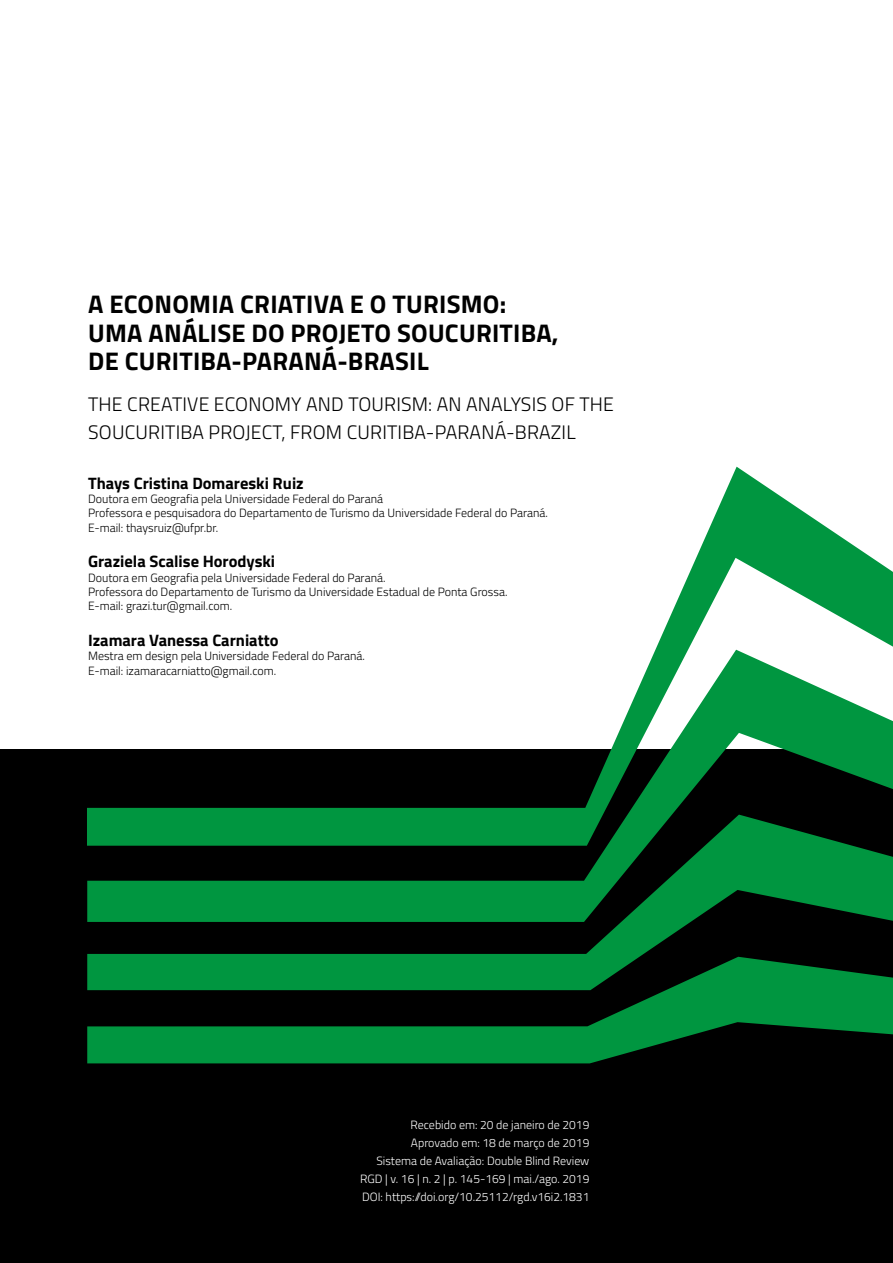
<style>
.page{position:relative;width:893px;height:1263px;background:#fff}
.page>*{position:absolute;margin:0;border:0;box-sizing:border-box;transform-origin:0 0}
.t1{font:700 25.5px/28.5px "Titillium Web";letter-spacing:.01em;color:#000}
.t2{font:300 19.5px/28.5px "Titillium Web";letter-spacing:.01em;color:#000}
.t3{font:700 16.5px "Titillium Web";color:#000}
.t4{font:300 12px "Titillium Web";color:#000}
.t5{font:300 12px/18px "Titillium Web";color:#fff;text-align:right}
</style>
<div class="page">
<div style="left:0;top:749px;width:893px;height:514px;background:#000"></div>
<svg style="left:655px;top:467px;width:238px;height:183px"></svg>
<svg style="left:87px;top:650px;width:806px;height:165px"></svg>
<svg style="left:87px;top:815px;width:806px;height:142px;fill:#009640"></svg>
<svg style="left:87px;top:957px;width:806px;height:106px;fill:#009640"></svg>
<p class="t1" style="left:88px;top:289px;width:472px">A ECONOMIA CRIATIVA E O TURISMO:<br>UMA ANÁLISE DO PROJETO SOUCURITIBA,<br>DE CURITIBA-PARANÁ-BRASIL</p>
<p class="t2" style="left:88px;top:388px;width:527px">THE CREATIVE ECONOMY AND TOURISM: AN ANALYSIS OF THE<br>SOUCURITIBA PROJECT, FROM CURITIBA-PARANÁ-BRAZIL</p>
<p class="t3" style="left:88px;top:470px;width:217px">Thays Cristina Domareski Ruiz</p>
<p class="t4" style="left:88px;top:490px;width:297px">Doutora em Geografia pela Universidade Federal do Paraná</p>
<p class="t4" style="left:88px;top:504px;width:461px">Professora e pesquisadora do Departamento de Turismo da Universidade Federal do Paraná.</p>
<p class="t4" style="left:88px;top:519px;width:132px">E-mail: thaysruiz@ufpr.br.</p>
<p class="t3" style="left:88px;top:549px;width:189px">Graziela Scalise Horodyski</p>
<p class="t4" style="left:88px;top:569px;width:299px">Doutora em Geografia pela Universidade Federal do Paraná.</p>
<p class="t4" style="left:88px;top:583px;width:421px">Professora do Departamento de Turismo da Universidade Estadual de Ponta Grossa.</p>
<p class="t4" style="left:88px;top:597px;width:146px">E-mail: grazi.tur@gmail.com.</p>
<p class="t3" style="left:88px;top:627px;width:192px">Izamara Vanessa Carniatto</p>
<p class="t4" style="left:88px;top:647px;width:278px">Mestra em design pela Universidade Federal do Paraná.</p>
<p class="t4" style="left:88px;top:662px;width:190px">E-mail: izamaracarniatto@gmail.com.</p>
<p class="t5" style="left:411px;top:1115px;width:180px">Recebido em: 20 de janeiro de 2019</p>
<p class="t5" style="left:411px;top:1133px;width:180px">Aprovado em: 18 de março de 2019</p>
<p class="t5" style="left:360px;top:1151px;width:231px">Sistema de Avaliação: Double Blind Review<br>RGD | v. 16 | n. 2 | p. 145-169 | mai./ago. 2019</p>
<p class="t5" style="left:362px;top:1187px;width:229px">DOI: https://doi.org/10.25112/rgd.v16i2.1831</p>
</div>
